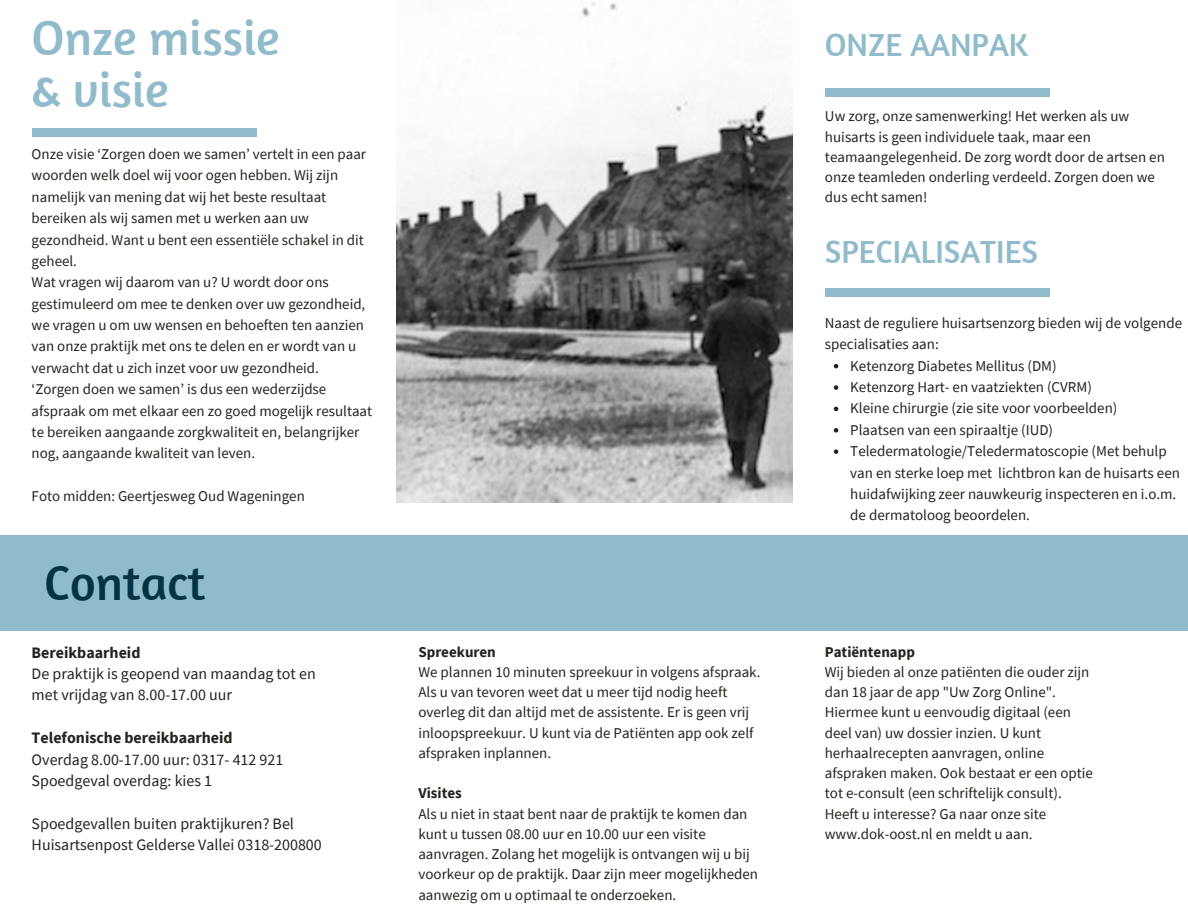
<style>
.page{position:relative;width:1188px;height:918px;background:#fff}
.page>*{position:absolute;margin:0;border:0;box-sizing:border-box;transform-origin:0 0}
.t1{font:49.8px "Amaranth";color:#90bbcb}
.t2{font:49.5px "Amaranth";color:#033345}
.t3{font:32.7px "Amaranth";color:#90bbcb}
.t4{font:15.9px/21.3px "Source Sans Pro";color:#20251d}
.t5{font:700 15.9px "Source Sans Pro";color:#20251d}
.t6{font:15px/20.2px "Source Sans Pro";color:#20251d}
.t7{font:700 15px "Source Sans Pro";color:#20251d}
</style>
<div class="page">
<img style="left:397px;top:2px;width:396px;height:501px">
<div style="left:32px;top:129px;width:225px;height:7px;background:#90bbcb"></div>
<div style="left:0;top:536px;width:1188px;height:94px;background:#90bbcb"></div>
<div style="left:825px;top:289px;width:225px;height:7px;background:#90bbcb"></div>
<svg style="left:834px;top:364px;width:4px;height:4px"></svg>
<svg style="left:834px;top:385px;width:4px;height:5px"></svg>
<svg style="left:834px;top:407px;width:4px;height:4px"></svg>
<svg style="left:834px;top:428px;width:4px;height:5px"></svg>
<svg style="left:834px;top:449px;width:4px;height:5px"></svg>
<div style="left:825px;top:89px;width:225px;height:8px;background:#90bbcb"></div>
<p class="t1" style="left:32px;top:6px;width:250px">Onze missie</p>
<p class="t1" style="left:32px;top:58px;width:138px">&amp; visie</p>
<p class="t6" style="left:32px;top:143px;width:336px;line-height:21.3px">Onze visie ‘Zorgen doen we samen’ vertelt in een paar woorden welk doel wij voor ogen hebben. Wij zijn namelijk van mening dat wij het beste resultaat bereiken als wij samen met u werken aan uw gezondheid. Want u bent een essentiële schakel in dit geheel.</p>
<p class="t6" style="left:32px;top:271px;width:335px;line-height:21.3px">Wat vragen wij daarom van u? U wordt door ons gestimuleerd om mee te denken over uw gezondheid, we vragen u om uw wensen en behoeften ten aanzien van onze praktijk met ons te delen en er wordt van u verwacht dat u zich inzet voor uw gezondheid.</p>
<p class="t6" style="left:32px;top:378px;width:342px;line-height:21.3px">‘Zorgen doen we samen’ is dus een wederzijdse afspraak om met elkaar een zo goed mogelijk resultaat te bereiken aangaande zorgkwaliteit en, belangrijker nog, aangaande kwaliteit van leven.</p>
<p class="t6" style="left:32px;top:486px;width:275px">Foto midden: Geertjesweg Oud Wageningen</p>
<p class="t2" style="left:44px;top:552px;width:163px">Contact</p>
<p class="t5" style="left:32px;top:642px;width:110px">Bereikbaarheid</p>
<p class="t4" style="left:32px;top:663px;width:286px">De praktijk is geopend van maandag tot en met vrijdag van 8.00-17.00 uur</p>
<p class="t5" style="left:32px;top:728px;width:203px">Telefonische bereikbaarheid</p>
<p class="t4" style="left:32px;top:748px;width:253px">Overdag 8.00-17.00 uur: 0317- 412 921</p>
<p class="t4" style="left:32px;top:770px;width:182px">Spoedgeval overdag: kies 1</p>
<p class="t4" style="left:32px;top:812px;width:292px">Spoedgevallen buiten praktijkuren? Bel<br>Huisartsenpost Gelderse Vallei 0318-200800</p>
<p class="t7" style="left:418px;top:642px;width:79px">Spreekuren</p>
<p class="t6" style="left:418px;top:661px;width:344px">We plannen 10 minuten spreekuur in volgens afspraak.<br>Als u van tevoren weet dat u meer tijd nodig heeft overleg dit dan altijd met de assistente. Er is geen vrij inloopspreekuur. U kunt via de Patiënten app ook zelf afspraken inplannen.</p>
<p class="t7" style="left:418px;top:784px;width:45px">Visites</p>
<p class="t6" style="left:418px;top:803px;width:341px">Als u niet in staat bent naar de praktijk te komen dan kunt u tussen 08.00 uur en 10.00 uur een visite aanvragen. Zolang het mogelijk is ontvangen wij u bij voorkeur op de praktijk. Daar zijn meer mogelijkheden aanwezig om u optimaal te onderzoeken.</p>
<p class="t3" style="left:825px;top:24px;width:205px">ONZE AANPAK</p>
<p class="t6" style="left:825px;top:106px;width:341px">Uw zorg, onze samenwerking! Het werken als uw huisarts is geen individuele taak, maar een teamaangelegenheid. De zorg wordt door de artsen en onze teamleden onderling verdeeld. Zorgen doen we dus echt samen!</p>
<p class="t3" style="left:825px;top:231px;width:215px">SPECIALISATIES</p>
<p class="t6" style="left:825px;top:312px;width:359px;line-height:21.3px">Naast de reguliere huisartsenzorg bieden wij de volgende specialisaties aan:</p>
<p class="t6" style="left:850px;top:355px;width:208px">Ketenzorg Diabetes Mellitus (DM)</p>
<p class="t6" style="left:850px;top:377px;width:243px">Ketenzorg Hart- en vaatziekten (CVRM)</p>
<p class="t6" style="left:850px;top:398px;width:269px">Kleine chirurgie (zie site voor voorbeelden)</p>
<p class="t6" style="left:850px;top:419px;width:204px">Plaatsen van een spiraaltje (IUD)</p>
<p class="t6" style="left:850px;top:440px;width:331px;line-height:21.3px">Teledermatologie/Teledermatoscopie (Met behulp van en sterke loep met lichtbron kan de huisarts een huidafwijking zeer nauwkeurig inspecteren en i.o.m. de dermatoloog beoordelen.</p>
<p class="t7" style="left:825px;top:642px;width:92px">Patiëntenapp</p>
<p class="t6" style="left:825px;top:661px;width:270px">Wij bieden al onze patiënten die ouder zijn dan 18 jaar de app "Uw Zorg Online".<br>Hiermee kunt u eenvoudig digitaal (een deel van) uw dossier inzien. U kunt herhaalrecepten aanvragen, online afspraken maken. Ook bestaat er een optie tot e-consult (een schriftelijk consult).<br>Heeft u interesse? Ga naar onze site www.dok-oost.nl en meldt u aan.</p>
</div>
